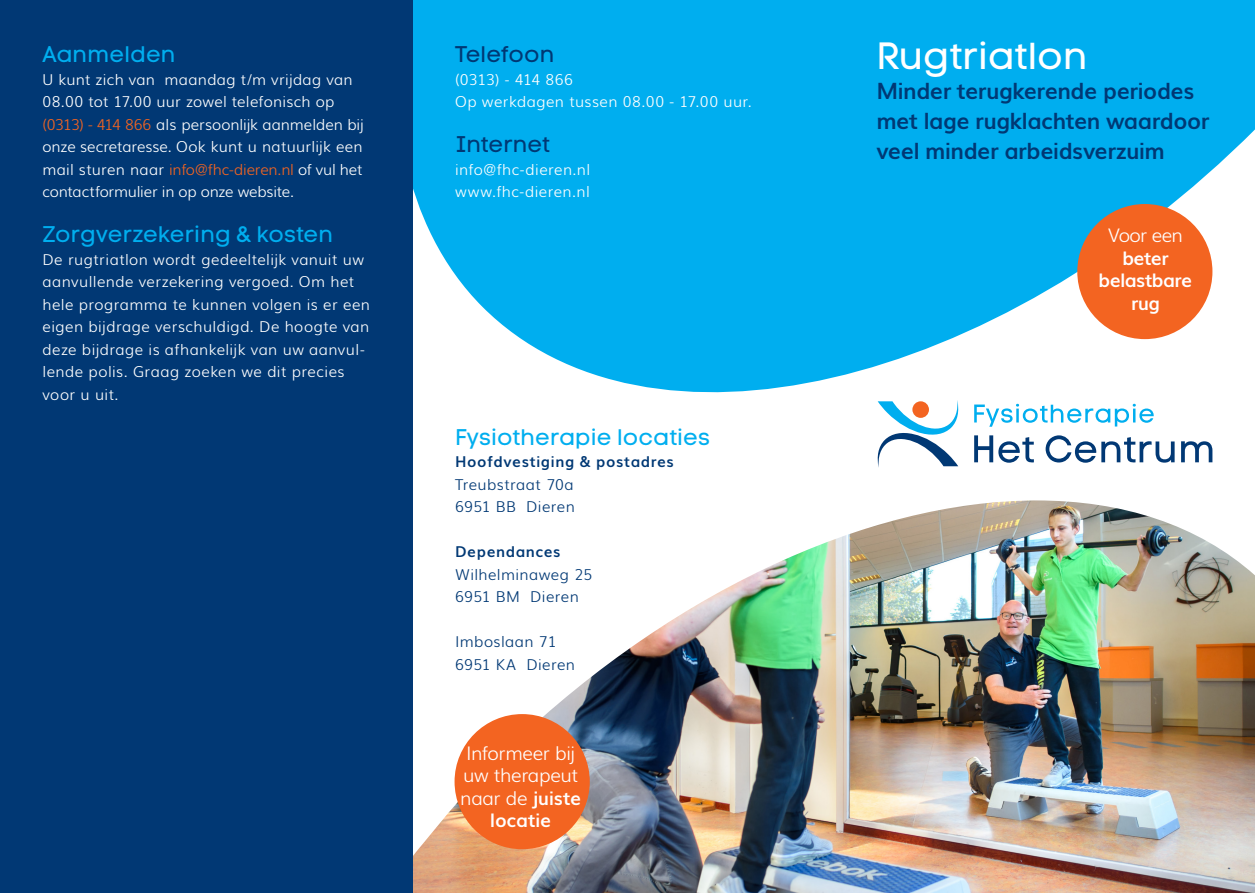
<style>
.page{position:relative;width:1255px;height:893px;background:#fff}
.page>*{position:absolute;margin:0;border:0;box-sizing:border-box;transform-origin:0 0}
.t1{font:37.5px "Code Pro LC";letter-spacing:.005em;color:#fff}
.t2{font:700 22.5px/30px "Muli";letter-spacing:-.015em;color:#013874}
.t3{font:22.5px "Code Pro LC";letter-spacing:.005em;color:#00aeef}
.t4{font:22.5px "Code Pro LC";letter-spacing:-.005em;color:#013874}
.t5{font:300 18.75px "Muli";letter-spacing:-.025em;color:#fff}
.t6{font:700 18.75px/22.5px "Muli";letter-spacing:-.025em;color:#fff;text-align:center}
.t7{font:700 18.75px "Muli";letter-spacing:-.005em;color:#fff}
.t8{font:300 15px/22.5px "Muli";letter-spacing:.02em;color:#fff}
.t9{font:300 15px "Muli";letter-spacing:.025em;color:#013874}
.t10{font:700 15px "Muli";letter-spacing:.04em;color:#013874}
.t11{font:300 15px "Muli";letter-spacing:-.005em;color:#fff}
.s1{color:#f36421}
.s2{font-weight:700}
</style>
<div class="page">
<svg style="left:412px;top:0;width:842px;height:471px;fill:#00aeef"></svg>
<div style="left:1077px;top:204px;width:135px;height:135px;background:#f36421;border-radius:50%"></div>
<img style="left:412px;top:500px;width:842px;height:393px">
<svg style="left:974px;top:403px;width:179px;height:24px"></svg>
<svg style="left:974px;top:435px;width:59px;height:28px"></svg>
<svg style="left:1045px;top:435px;width:129px;height:28px"></svg>
<svg style="left:1180px;top:441px;width:32px;height:21px"></svg>
<svg style="left:876px;top:400px;width:83px;height:68px"></svg>
<div style="left:454px;top:714px;width:135px;height:135px;background:#f36421;border-radius:50%"></div>
<div style="left:0;top:0;width:412px;height:893px;background:#013874"></div>
<p class="t3" style="left:43px;top:41px;width:134px">Aanmelden</p>
<p class="t8" style="left:43px;top:67px;width:323px">U kunt zich van maandag t/m vrijdag van 08.00 tot 17.00 uur zowel telefonisch op <span class="s1">(0313) - 414 866</span> als persoonlijk aanmelden bij onze secretaresse. Ook kunt u natuurlijk een mail sturen naar <span class="s1">info@fhc-dieren.nl</span> of vul het contactformulier in op onze website.</p>
<p class="t3" style="left:43px;top:221px;width:292px">Zorgverzekering &amp; kosten</p>
<p class="t8" style="left:43px;top:247px;width:329px">De rugtriatlon wordt gedeeltelijk vanuit uw aanvullende verzekering vergoed. Om het hele programma te kunnen volgen is er een eigen bijdrage verschuldigd. De hoogte van deze bijdrage is afhankelijk van uw aanvul&shy;lende polis. Graag zoeken we dit precies voor u uit.</p>
<p class="t4" style="left:455px;top:41px;width:101px">Telefoon</p>
<p class="t11" style="left:455px;top:67px;width:119px">(0313) - 414 866</p>
<p class="t8" style="left:455px;top:89px;width:298px">Op werkdagen tussen 08.00 - 17.00 uur.</p>
<p class="t4" style="left:455px;top:131px;width:96px">Internet</p>
<p class="t8" style="left:455px;top:157px;width:136px">info@fhc-dieren.nl</p>
<p class="t8" style="left:455px;top:179px;width:136px">www.fhc-dieren.nl</p>
<p class="t3" style="left:455px;top:424px;width:256px">Fysiotherapie locaties</p>
<p class="t10" style="left:455px;top:450px;width:220px">Hoofdvestiging &amp; postadres</p>
<p class="t9" style="left:455px;top:472px;width:120px">Treubstraat 70a</p>
<p class="t9" style="left:455px;top:495px;width:121px">6951 BB Dieren</p>
<p class="t10" style="left:455px;top:540px;width:107px">Dependances</p>
<p class="t9" style="left:455px;top:562px;width:139px">Wilhelminaweg 25</p>
<p class="t9" style="left:455px;top:585px;width:125px">6951 BM Dieren</p>
<p class="t9" style="left:455px;top:630px;width:103px">Imboslaan 71</p>
<p class="t9" style="left:455px;top:652px;width:121px">6951 KA Dieren</p>
<p class="t5" style="left:466px;top:738px;width:110px">Informeer bij</p>
<p class="t5" style="left:463px;top:761px;width:117px">uw therapeut</p>
<p class="t5" style="left:460px;top:783px;width:122px">naar de <span class="s2">juiste</span></p>
<p class="t7" style="left:490px;top:805px;width:62px">locatie</p>
<p class="t1" style="left:876px;top:34px;width:213px">Rugtriatlon</p>
<p class="t2" style="left:876px;top:75px;width:334px">Minder terugkerende periodes met lage rugklachten waardoor veel minder arbeidsverzuim</p>
<p class="t5" style="left:1107px;top:221px;width:76px">Voor een</p>
<p class="t6" style="left:1098px;top:246px;width:95px">beter belastbare</p>
<p class="t6" style="left:1131px;top:291px;width:30px">rug</p>
</div>
